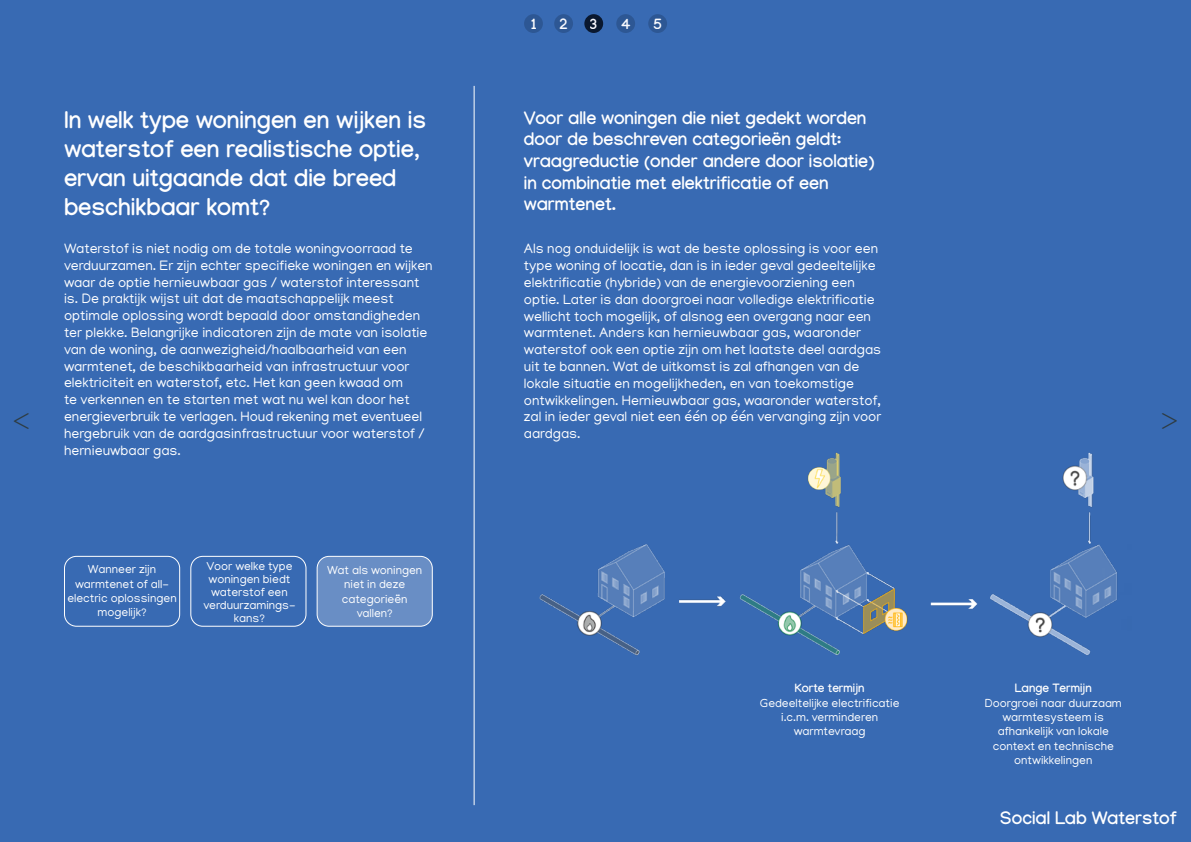
<style>
.page{position:relative;width:1191px;height:842px;background:#386ab3}
.page>*{position:absolute;margin:0;border:0;box-sizing:border-box;transform-origin:0 0}
.t1{font:100 36px "Manjari";color:#2e3c43}
.t2{font:700 24px/28.8px "Manjari";color:#fff}
.t3{font:700 18px/21.6px "Manjari";color:#fff}
.t4{font:700 15.4px "Manjari";color:#f7f6fb}
.t5{font:700 15.4px "Manjari";color:#fff}
.t6{font:14px/16.8px "Manjari";color:#fff}
.t7{font:12px/14.4px "Manjari";color:#fff;text-align:center}
.t8{font:700 12px "Manjari";color:#fff}
</style>
<div class="page">
<div style="left:524px;top:14px;width:19px;height:19px;background:#2d5794;border-radius:50%"></div>
<div style="left:554px;top:14px;width:19px;height:19px;background:#2d5794;border-radius:50%"></div>
<svg style="left:584px;top:14px;width:19px;height:19px"></svg>
<div style="left:616px;top:14px;width:19px;height:19px;background:#2d5794;border-radius:50%"></div>
<div style="left:648px;top:14px;width:19px;height:19px;background:#2d5794;border-radius:50%"></div>
<hr style="left:474px;top:86px;width:1px;height:719px;background:#fff">
<img style="left:539px;top:452px;width:578px;height:204px">
<div style="left:64px;top:556px;width:116px;height:71px;border:1px solid #fff;border-radius:12px"></div>
<div style="left:317px;top:556px;width:115px;height:70px;background:#698ec5;border-radius:12px"></div>
<div style="left:317px;top:556px;width:116px;height:71px;border:1px solid #fff;border-radius:12px"></div>
<div style="left:190px;top:556px;width:116px;height:71px;border:1px solid #fff;border-radius:12px"></div>
<h1 class="t1" style="left:30px;top:446px;width:19px;rotate:-180deg">&gt;</h1>
<h2 class="t2" style="left:64px;top:105px;width:364px">In welk type woningen en wijken is waterstof een realistische optie, ervan uitgaande dat die breed beschikbaar komt?</h2>
<p class="t6" style="left:64px;top:240px;width:370px">Waterstof is niet nodig om de totale woningvoorraad te verduurzamen. Er zijn echter specifieke woningen en wijken waar de optie hernieuwbaar gas / waterstof interessant is. De praktijk wijst uit dat de maatschappelijk meest optimale oplossing wordt bepaald door omstandigheden ter plekke. Belangrijke indicatoren zijn de mate van isolatie van de woning, de aanwezigheid/haalbaarheid van een warmtenet, de beschikbaarheid van infrastructuur voor elektriciteit en waterstof, etc. Het kan geen kwaad om<br>te verkennen en te starten met wat nu wel kan door het energieverbruik te verlagen. Houd rekening met eventueel hergebruik van de aardgasinfrastructuur voor waterstof / hernieuwbaar gas.</p>
<p class="t7" style="left:67px;top:562px;width:111px">Wanneer zijn warmtenet of all&shy;electric oplossingen mogelijk?</p>
<p class="t7" style="left:203px;top:559px;width:94px;line-height:13px">Voor welke type woningen biedt waterstof een verduurzamings&shy;kans?</p>
<p class="t7" style="left:327px;top:563px;width:97px">Wat als woningen niet in deze categorieën vallen?</p>
<p class="t5" style="left:530px;top:14px;width:8px">1</p>
<p class="t4" style="left:559px;top:14px;width:10px">2</p>
<p class="t4" style="left:589px;top:14px;width:10px">3</p>
<p class="t4" style="left:620px;top:14px;width:12px">4</p>
<p class="t4" style="left:653px;top:14px;width:10px">5</p>
<p class="t3" style="left:524px;top:107px;width:352px">Voor alle woningen die niet gedekt worden door de beschreven categorieën geldt: vraagreductie (onder andere door isolatie) in combinatie met elektrificatie of een warmtenet.</p>
<p class="t6" style="left:524px;top:240px;width:359px">Als nog onduidelijk is wat de beste oplossing is voor een type woning of locatie, dan is in ieder geval gedeeltelijke elektrificatie (hybride) van de energievoorziening een optie. Later is dan doorgroei naar volledige elektrificatie wellicht toch mogelijk, of alsnog een overgang naar een warmtenet. Anders kan hernieuwbaar gas, waaronder waterstof ook een optie zijn om het laatste deel aardgas uit te bannen. Wat de uitkomst is zal afhangen van de lokale situatie en mogelijkheden, en van toekomstige ontwikkelingen. Hernieuwbaar gas, waaronder waterstof, zal in ieder geval niet een één op één vervanging zijn voor aardgas.</p>
<h1 class="t1" style="left:1160px;top:395px;width:19px">&gt;</h1>
<p class="t8" style="left:795px;top:681px;width:71px">Korte termijn</p>
<p class="t7" style="left:760px;top:695px;width:141px">Gedeeltelijke electrificatie i.c.m. verminderen warmtevraag</p>
<p class="t8" style="left:1015px;top:681px;width:78px">Lange Termijn</p>
<p class="t7" style="left:984px;top:695px;width:139px">Doorgroei naar duurzaam warmtesysteem is afhankelijk van lokale context en technische ontwikkelingen</p>
<p class="t3" style="left:1000px;top:807px;width:178px">Social Lab Waterstof</p>
</div>
